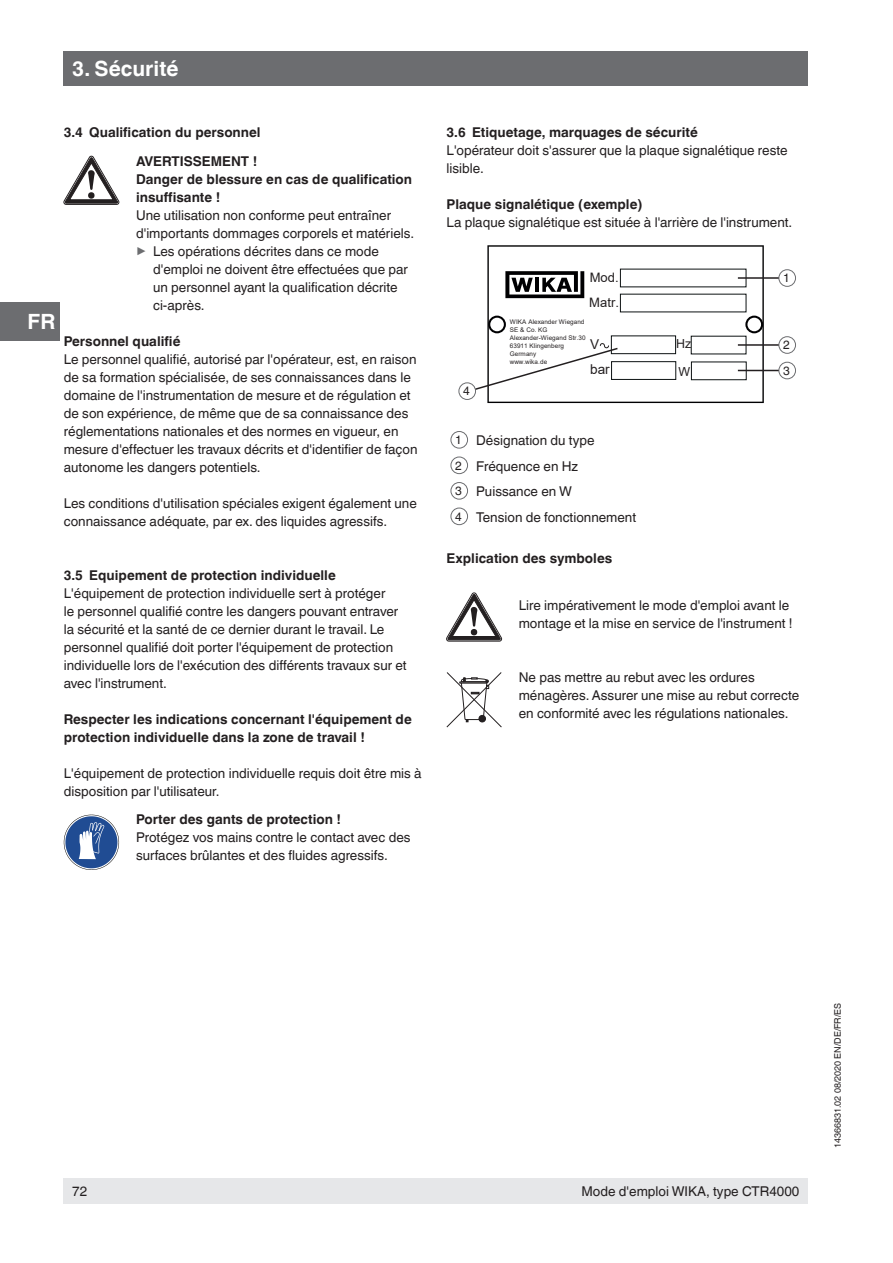
<style>
.page{position:relative;width:893px;height:1263px;background:#fff}
.page>*{position:absolute;margin:0;border:0;box-sizing:border-box;transform-origin:0 0}
.OI-Kopf{font:700 21px "Helvetica World";color:#fff}
.t1{font:13.65px/25.2px "Arial";color:#231f20}
.Running_text{font:13.5px/18px "Helvetica World";color:#231f20}
.Gefahrensymbole{font:13.5px/18px "Helvetica World";color:#231f20}
.Subheadline2{font:700 13.5px/18px "Helvetica World";color:#231f20}
.Gefahrensymbole_Bold{font:700 13.5px/18px "Helvetica World";color:#231f20}
.t2{font:13.05px/25.7px "Arial";color:#231f20}
.t3{font:12.45px "Arial";color:#231f20}
.Zahl___Schrift_im_Kr{font:12px "Helvetica World";color:#231f20}
.t4{font:9px "Helvetica World";color:#231f20}
.t5{font:6.3px/8.1px "Arial";letter-spacing:.01em;color:#231f20}
.s1{font-size:13.35px;color:#6c6d70}
</style>
<div class="page">
<div style="left:64px;top:1178px;width:744px;height:25px;background:#e6e7e9"></div>
<div style="left:64px;top:51px;width:744px;height:34px;background:#6c6d70"></div>
<div style="left:0;top:302px;width:60px;height:38px;background:#6c6d70"></div>
<svg style="left:64px;top:156px;width:55px;height:49px"></svg>
<svg style="left:64px;top:815px;width:55px;height:55px"></svg>
<div style="left:451px;top:431px;width:17px;height:17px;border:1px solid #6c6d70;border-radius:50%"></div>
<div style="left:451px;top:457px;width:17px;height:17px;border:1px solid #6c6d70;border-radius:50%"></div>
<div style="left:451px;top:482px;width:17px;height:17px;border:1px solid #6c6d70;border-radius:50%"></div>
<div style="left:451px;top:508px;width:17px;height:17px;border:1px solid #6c6d70;border-radius:50%"></div>
<div style="left:779px;top:336px;width:17px;height:17px;border:1px solid #6c6d70;border-radius:50%"></div>
<div style="left:779px;top:362px;width:17px;height:17px;border:1px solid #6c6d70;border-radius:50%"></div>
<div style="left:779px;top:270px;width:17px;height:17px;border:1px solid #6c6d70;border-radius:50%"></div>
<div style="left:459px;top:383px;width:17px;height:17px;border:1px solid #6c6d70;border-radius:50%"></div>
<svg style="left:474px;top:245px;width:290px;height:158px"></svg>
<hr style="left:738px;top:344px;width:41px;height:2px;background:#231f20">
<hr style="left:738px;top:370px;width:41px;height:1px;background:#231f20">
<hr style="left:738px;top:277px;width:41px;height:2px;background:#231f20">
<svg style="left:446px;top:593px;width:56px;height:48px"></svg>
<svg style="left:446px;top:672px;width:56px;height:55px"></svg>
<p class="OI-Kopf" style="left:72px;top:56px;width:108px">3. Sécurité</p>
<h1 class="OI-Kopf" style="left:28px;top:309px;width:29px">FR</h1>
<p class="Subheadline2" style="left:64px;top:124px;width:198px">3.4 Qualification du personnel</p>
<p class="Gefahrensymbole_Bold" style="left:136px;top:152px;width:123px">AVERTISSEMENT !</p>
<p class="Gefahrensymbole_Bold" style="left:136px;top:170px;width:278px">Danger de blessure en cas de qualification insuffisante !</p>
<p class="Gefahrensymbole" style="left:136px;top:206px;width:280px">Une utilisation non conforme peut entraîner d'importants dommages corporels et matériels.</p>
<p class="Running_text" style="left:153px;top:242px;width:256px;text-indent:-17px"><span class="s1">▶</span> Les opérations décrites dans ce mode d'emploi ne doivent être effectuées que par un personnel ayant la qualification décrite ci-après.</p>
<p class="Subheadline2" style="left:64px;top:332px;width:118px">Personnel qualifié</p>
<p class="Running_text" style="left:64px;top:350px;width:355px">Le personnel qualifié, autorisé par l'opérateur, est, en raison de sa formation spécialisée, de ses connaissances dans le domaine de l'instrumentation de mesure et de régulation et de son expérience, de même que de sa connaissance des réglementations nationales et des normes en vigueur, en mesure d'effectuer les travaux décrits et d'identifier de façon autonome les dangers potentiels.</p>
<p class="Running_text" style="left:64px;top:494px;width:355px">Les conditions d'utilisation spéciales exigent également une connaissance adéquate, par ex. des liquides agressifs.</p>
<p class="Subheadline2" style="left:64px;top:566px;width:273px">3.5 Equipement de protection individuelle</p>
<p class="Running_text" style="left:64px;top:584px;width:344px">L'équipement de protection individuelle sert à protéger<br>le personnel qualifié contre les dangers pouvant entraver la sécurité et la santé de ce dernier durant le travail. Le personnel qualifié doit porter l'équipement de protection individuelle lors de l'exécution des différents travaux sur et avec l'instrument.</p>
<p class="Subheadline2" style="left:64px;top:710px;width:349px">Respecter les indications concernant l'équipement de protection individuelle dans la zone de travail !</p>
<p class="Running_text" style="left:64px;top:764px;width:359px">L'équipement de protection individuelle requis doit être mis à disposition par l'utilisateur.</p>
<p class="Gefahrensymbole_Bold" style="left:136px;top:811px;width:206px">Porter des gants de protection !</p>
<p class="Gefahrensymbole" style="left:136px;top:829px;width:276px">Protégez vos mains contre le contact avec des surfaces brûlantes et des fluides agressifs.</p>
<p class="Subheadline2" style="left:446px;top:124px;width:253px">3.6 Etiquetage, marquages de sécurité</p>
<p class="Running_text" style="left:446px;top:142px;width:343px">L'opérateur doit s'assurer que la plaque signalétique reste lisible.</p>
<p class="Subheadline2" style="left:446px;top:196px;width:197px">Plaque signalétique (exemple)</p>
<p class="Running_text" style="left:446px;top:214px;width:347px">La plaque signalétique est située à l'arrière de l'instrument.</p>
<p class="Zahl___Schrift_im_Kr" style="left:463px;top:384px;width:8px">4</p>
<p class="t2" style="left:589px;top:264px;width:31px">Mod.<br>Matr.</p>
<p class="t5" style="left:510px;top:317px;width:77px">WIKA Alexander Wiegand<br>SE &amp; Co. KG<br>Alexander-Wiegand Str.30<br>63911 Klingenberg<br>Germany<br>www.wika.de</p>
<p class="t1" style="left:590px;top:332px;width:21px">V bar</p>
<p class="t3" style="left:676px;top:335px;width:17px">Hz</p>
<p class="t3" style="left:678px;top:363px;width:13px">W</p>
<p class="Zahl___Schrift_im_Kr" style="left:783px;top:271px;width:8px">1</p>
<p class="Zahl___Schrift_im_Kr" style="left:783px;top:338px;width:8px">2</p>
<p class="Zahl___Schrift_im_Kr" style="left:783px;top:364px;width:8px">3</p>
<p class="Zahl___Schrift_im_Kr" style="left:455px;top:433px;width:8px">1</p>
<p class="Running_text" style="left:476px;top:432px;width:120px">Désignation du type</p>
<p class="Zahl___Schrift_im_Kr" style="left:455px;top:458px;width:8px">2</p>
<p class="Running_text" style="left:476px;top:457px;width:104px">Fréquence en Hz</p>
<p class="Zahl___Schrift_im_Kr" style="left:455px;top:484px;width:8px">3</p>
<p class="Running_text" style="left:476px;top:483px;width:97px">Puissance en W</p>
<p class="Zahl___Schrift_im_Kr" style="left:455px;top:509px;width:8px">4</p>
<p class="Running_text" style="left:476px;top:508px;width:161px">Tension de fonctionnement</p>
<p class="Subheadline2" style="left:446px;top:550px;width:167px">Explication des symboles</p>
<p class="Gefahrensymbole" style="left:519px;top:596px;width:275px">Lire impérativement le mode d'emploi avant le montage et la mise en service de l'instrument !</p>
<p class="Gefahrensymbole" style="left:519px;top:668px;width:282px">Ne pas mettre au rebut avec les ordures ménagères. Assurer une mise au rebut correcte en conformité avec les régulations nationales.</p>
<p class="Running_text" style="left:72px;top:1182px;width:17px">72</p>
<p class="Running_text" style="left:581px;top:1182px;width:219px">Mode d'emploi WIKA, type CTR4000</p>
<p class="t4" style="left:832px;top:1148px;width:147px;rotate:-90deg">14366831.02 08/2020 EN/DE/FR/ES</p>
</div>
